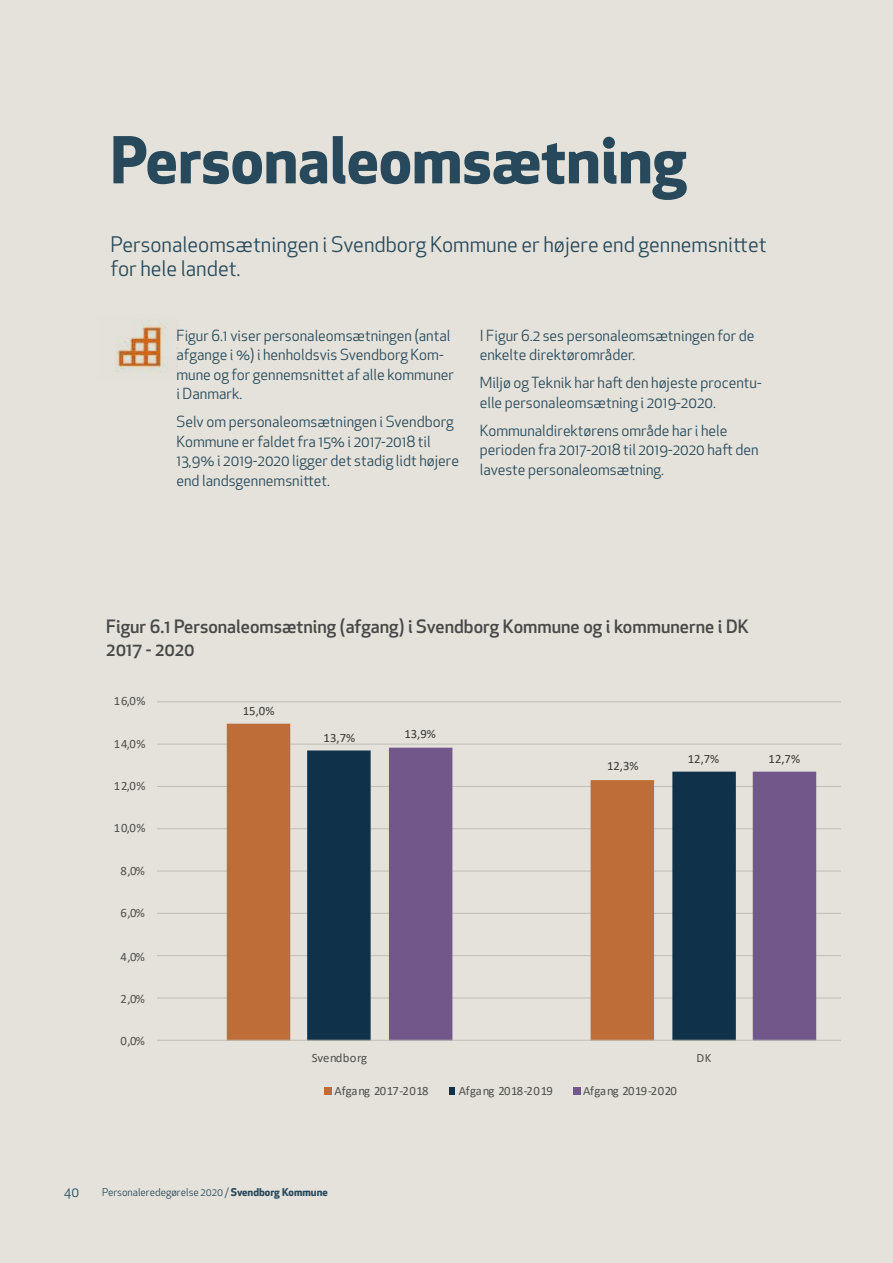
<style>
.page{position:relative;width:893px;height:1263px;background:#e4e2da}
.page>*{position:absolute;margin:0;border:0;box-sizing:border-box;transform-origin:0 0}
.t1{font:700 63px "Apex New";color:#28495b}
.t2{font:21px/24px "Apex New";color:#28495b}
.t3{font:500 18px/22.5px "Apex New";color:#484848}
.t4{font:15px/19.5px "Apex New";color:#28495b}
.t5{font:13.5px "Apex New";color:#28495b}
.t6{font:12.75px "Calibri";letter-spacing:-.025em;color:#595959}
.t7{font:12.75px "Calibri";letter-spacing:.03em;color:#595959}
.t8{font:12.75px "Calibri";color:#404040}
.t9{font:12.75px "Calibri";letter-spacing:.01em;color:#595959}
.t10{font:10.5px "Apex New";color:#28495b}
.s1{font-weight:700}
</style>
<div class="page">
<img style="left:115px;top:321px;width:63px;height:52px">
<svg style="left:157px;top:701px;width:684px;height:394px"></svg>
<h1 class="t1" style="left:111px;top:115px;width:578px">Personaleomsætning</h1>
<h2 class="t2" style="left:111px;top:233px;width:657px">Personaleomsætningen i Svendborg Kommune er højere end gennemsnittet for hele landet.</h2>
<p class="t4" style="left:176px;top:326px;width:279px">Figur 6.1 viser personaleomsætningen (antal afgange i %) i henholdsvis Svendborg Kom&shy;mune og for gennemsnittet af alle kommuner i Danmark.</p>
<p class="t4" style="left:176px;top:412px;width:284px">Selv om personaleomsætningen i Svendborg Kommune er faldet fra 15% i 2017-2018 til 13,9% i 2019-2020 ligger det stadig lidt højere end landsgennemsnittet.</p>
<p class="t4" style="left:480px;top:326px;width:276px">I Figur 6.2 ses personaleomsætningen for de enkelte direktørområder.</p>
<p class="t4" style="left:480px;top:373px;width:283px">Miljø og Teknik har haft den højeste procentu&shy;elle personaleomsætning i 2019-2020.</p>
<p class="t4" style="left:480px;top:421px;width:280px">Kommunaldirektørens område har i hele perioden fra 2017-2018 til 2019-2020 haft den laveste personaleomsætning.</p>
<p class="t3" style="left:106px;top:615px;width:644px">Figur 6.1 Personaleomsætning (afgang) i Svendborg Kommune og i kommunerne i DK<br>2017 - 2020</p>
<p class="t7" style="left:114px;top:692px;width:33px">16,0%</p>
<p class="t7" style="left:114px;top:735px;width:33px">14,0%</p>
<p class="t7" style="left:114px;top:777px;width:33px">12,0%</p>
<p class="t7" style="left:114px;top:819px;width:33px">10,0%</p>
<p class="t7" style="left:120px;top:861px;width:26px">8,0%</p>
<p class="t7" style="left:120px;top:904px;width:26px">6,0%</p>
<p class="t7" style="left:120px;top:947px;width:26px">4,0%</p>
<p class="t7" style="left:120px;top:990px;width:26px">2,0%</p>
<p class="t7" style="left:120px;top:1032px;width:26px">0,0%</p>
<p class="t8" style="left:243px;top:702px;width:33px">15,0%</p>
<p class="t8" style="left:324px;top:729px;width:33px">13,7%</p>
<p class="t8" style="left:404px;top:725px;width:33px">13,9%</p>
<p class="t8" style="left:607px;top:757px;width:33px">12,3%</p>
<p class="t8" style="left:688px;top:750px;width:33px">12,7%</p>
<p class="t9" style="left:312px;top:1049px;width:57px">Svendborg</p>
<p class="t7" style="left:696px;top:1049px;width:17px">DK</p>
<p class="t6" style="left:335px;top:1081px;width:95px">Afgang 2017-2018</p>
<p class="t6" style="left:459px;top:1081px;width:95px">Afgang 2018-2019</p>
<p class="t6" style="left:583px;top:1081px;width:95px">Afgang 2019-2020</p>
<p class="t5" style="left:64px;top:1183px;width:17px">40</p>
<p class="t10" style="left:102px;top:1186px;width:227px">Personaleredegørelse 2020 / <span class="s1">Svendborg Kommune</span></p>
<p class="t8" style="left:768px;top:750px;width:33px">12,7%</p>
</div>
